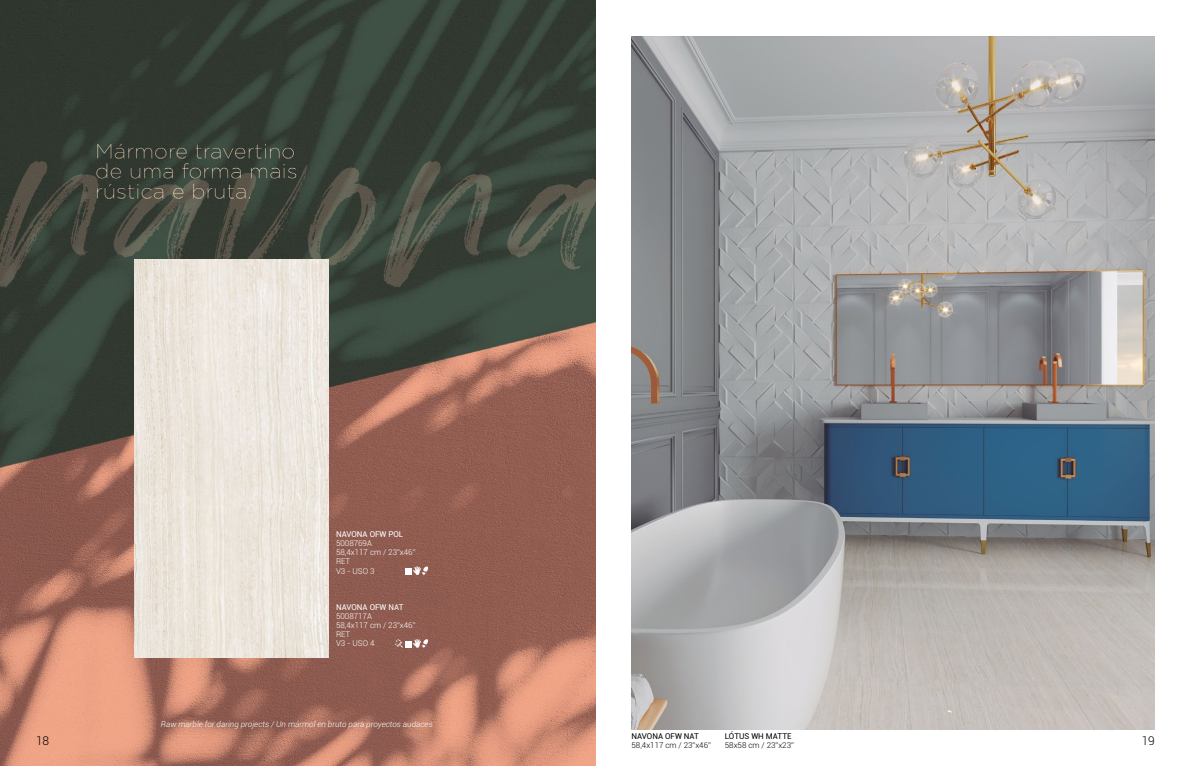
<style>
.page{position:relative;width:1191px;height:766px;background:#fff}
.page>*{position:absolute;margin:0;border:0;box-sizing:border-box;transform-origin:0 0}
.t1{font:300 12px "Roboto";color:#000}
.t2{font:300 8px/9px "Roboto";color:#fff}
.t3{font:italic 300 8px "Roboto";color:#fff}
.t4{font:300 8px "Roboto";color:#000}
.t5{font:8px "Roboto";color:#fff}
.t6{font:8px "Roboto";color:#000}
</style>
<div class="page">
<img style="left:0;top:0;width:595px;height:765px">
<img style="left:135px;top:259px;width:194px;height:398px">
<svg style="left:413px;top:639px;width:15px;height:8px"></svg>
<svg style="left:395px;top:639px;width:8px;height:8px"></svg>
<div style="left:405px;top:640px;width:6px;height:7px;background:#fff"></div>
<svg style="left:405px;top:566px;width:23px;height:8px"></svg>
<img style="left:631px;top:36px;width:524px;height:693px">
<h1 class="t1" style="left:36px;top:732px;width:15px">18</h1>
<p class="t5" style="left:336px;top:529px;width:69px">NAVONA OFW POL</p>
<p class="t2" style="left:336px;top:538px;width:81px">5008769A<br>58,4x117 cm / 23”x46”<br>RET<br>V3 - USO 3</p>
<p class="t5" style="left:336px;top:601px;width:69px">NAVONA OFW NAT</p>
<p class="t2" style="left:336px;top:611px;width:81px">5008717A<br>58,4x117 cm / 23”x46”<br>RET<br>V3 - USO 4</p>
<p class="t3" style="left:161px;top:718px;width:273px">Raw marble for daring projects / Un mármol en bruto para proyectos audaces</p>
<p class="t6" style="left:631px;top:730px;width:69px">NAVONA OFW NAT</p>
<p class="t4" style="left:631px;top:739px;width:81px">58,4x117 cm / 23”x46”</p>
<p class="t6" style="left:725px;top:730px;width:68px">LÓTUS WH MATTE</p>
<p class="t4" style="left:725px;top:739px;width:71px">58x58 cm / 23”x23”</p>
<h1 class="t1" style="left:1141px;top:732px;width:15px">19</h1>
</div>
